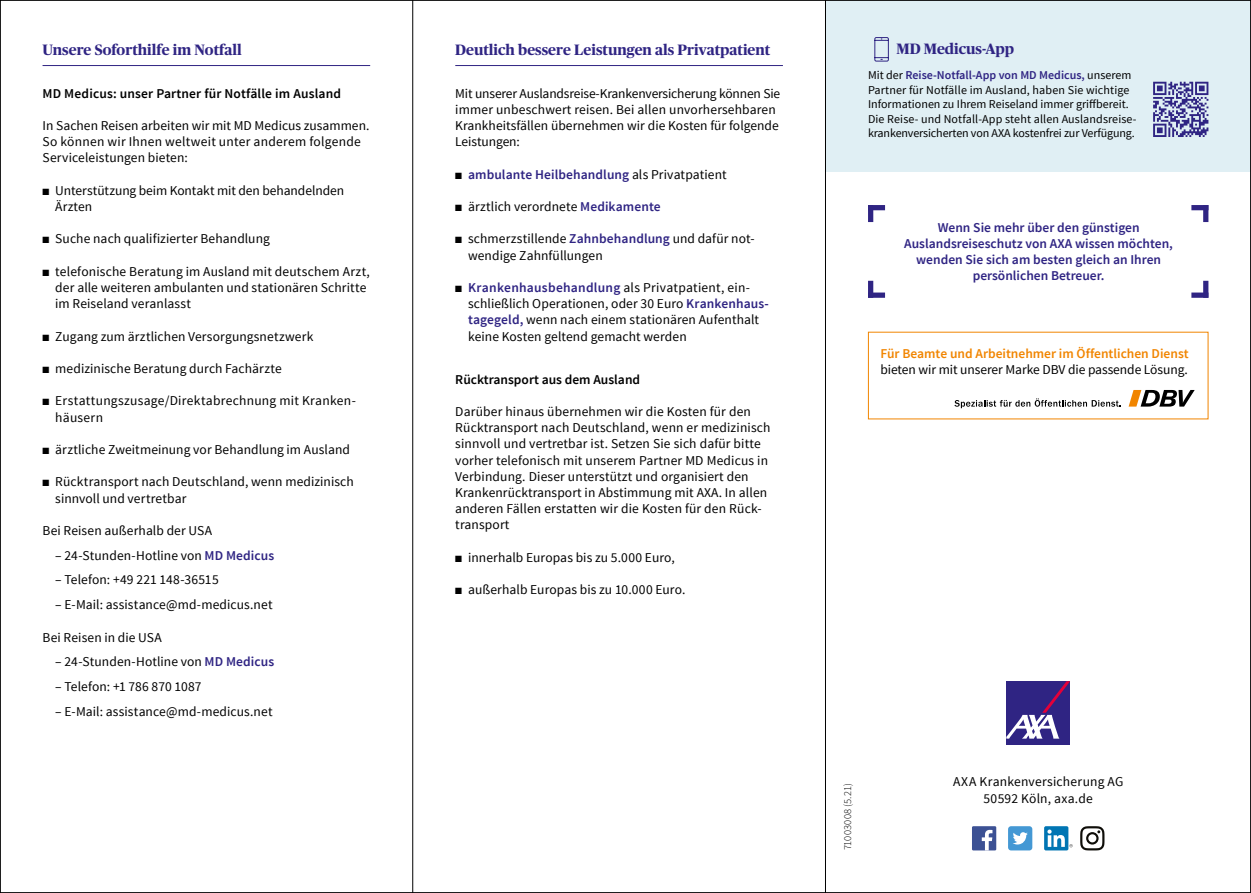
<style>
.page{position:relative;width:1251px;height:893px;background:#fff}
.page>*{position:absolute;margin:0;border:0;box-sizing:border-box;transform-origin:0 0}
.t1{font:700 15px "Publico Headline";color:#2f2483}
.t2{font:13.5px/16.2px "Source Sans Pro";letter-spacing:.01em;color:#000}
.t3{font:600 13.5px/16.2px "Source Sans Pro";color:#2f2483;text-align:center}
.t4{font:600 13.5px "Source Sans Pro";letter-spacing:.01em;color:#000}
.t5{font:600 13.5px "Source Sans Pro";color:#f18500}
.t6{font:12px/14.4px "Source Sans Pro";color:#000}
.t7{font:300 10.5px "Source Sans Pro";letter-spacing:.02em;color:#000}
.s1{font-weight:600;color:#2f2483}
.s2{color:#000}
.s3{font-weight:400;color:#000}
</style>
<div class="page">
<div style="left:825px;top:0;width:425px;height:171px;background:#e0eff4"></div>
<div style="left:1006px;top:681px;width:63px;height:64px;background:#2f2483"></div>
<svg style="left:1006px;top:681px;width:63px;height:58px"></svg>
<div style="left:971px;top:826px;width:25px;height:24px;background:#3c5194"></div>
<svg style="left:981px;top:830px;width:11px;height:20px"></svg>
<svg style="left:1080px;top:826px;width:24px;height:24px"></svg>
<div style="left:1043px;top:826px;width:25px;height:24px;background:linear-gradient(to bottom,#0075b3,#0075b3);border-radius:2px"></div>
<svg style="left:1047px;top:829px;width:25px;height:18px"></svg>
<img style="left:1008px;top:826px;width:24px;height:24px">
<img style="left:1012px;top:832px;width:15px;height:12px">
<div style="left:867px;top:205px;width:6px;height:17px;background:#2f2483"></div>
<div style="left:867px;top:205px;width:17px;height:5px;background:#2f2483"></div>
<svg style="left:1202px;top:210px;width:6px;height:12px"></svg>
<div style="left:1191px;top:205px;width:17px;height:5px;background:#2f2483"></div>
<div style="left:867px;top:281px;width:6px;height:17px;background:#2f2483"></div>
<div style="left:867px;top:293px;width:17px;height:5px;background:#2f2483"></div>
<svg style="left:1202px;top:281px;width:6px;height:12px"></svg>
<div style="left:1191px;top:293px;width:17px;height:5px;background:#2f2483"></div>
<hr style="left:455px;top:65px;width:327px;height:1px;background:#2f2483">
<svg style="left:1128px;top:390px;width:66px;height:17px"></svg>
<svg style="left:954px;top:398px;width:166px;height:10px"></svg>
<svg style="left:874px;top:37px;width:14px;height:25px"></svg>
<svg style="left:1153px;top:82px;width:55px;height:55px"></svg>
<hr style="left:43px;top:65px;width:327px;height:1px;background:#2f2483">
<hr style="left:412px;top:0;width:1px;height:893px;background:#000">
<hr style="left:825px;top:0;width:1px;height:893px;background:#000">
<p class="t1" style="left:43px;top:39px;width:201px">Unsere Soforthilfe im Notfall</p>
<p class="t4" style="left:43px;top:85px;width:300px">MD Medicus: unser Partner für Notfälle im Ausland</p>
<p class="t2" style="left:43px;top:118px;width:328px">In Sachen Reisen arbeiten wir mit MD Medicus zusammen.<br>So können wir Ihnen weltweit unter anderem folgende<br>Serviceleistungen bieten:</p>
<p class="t2" style="left:55px;top:182px;width:290px;text-indent:-13px">■ Unterstützung beim Kontakt mit den behandelnden<br>Ärzten</p>
<p class="t2" style="left:43px;top:231px;width:229px">■ Suche nach qualifizierter Behandlung</p>
<p class="t2" style="left:55px;top:263px;width:316px;text-indent:-13px">■ telefonische Beratung im Ausland mit deutschem Arzt, der alle weiteren ambulanten und stationären Schritte im Reiseland veranlasst</p>
<p class="t2" style="left:43px;top:328px;width:272px">■ Zugang zum ärztlichen Versorgungsnetzwerk</p>
<p class="t2" style="left:43px;top:361px;width:241px">■ medizinische Beratung durch Fachärzte</p>
<p class="t2" style="left:55px;top:393px;width:302px;text-indent:-13px">■ Erstattungszusage/Direktabrechnung mit Kranken&shy;häusern</p>
<p class="t2" style="left:43px;top:442px;width:309px">■ ärztliche Zweitmeinung vor Behandlung im Ausland</p>
<p class="t2" style="left:55px;top:474px;width:300px;text-indent:-13px">■ Rücktransport nach Deutschland, wenn medizinisch sinnvoll und vertretbar</p>
<p class="t2" style="left:43px;top:523px;width:171px">Bei Reisen außerhalb der USA</p>
<p class="t2" style="left:55px;top:547px;width:220px">– 24-Stunden-Hotline von <span class="s1">MD Medicus</span></p>
<p class="t2" style="left:55px;top:572px;width:165px">– Telefon: +49 221 148-36515</p>
<p class="t2" style="left:55px;top:597px;width:219px">– E-Mail: assistance@md-medicus.net</p>
<p class="t2" style="left:43px;top:629px;width:121px">Bei Reisen in die USA</p>
<p class="t2" style="left:55px;top:654px;width:220px">– 24-Stunden-Hotline von <span class="s1">MD Medicus</span></p>
<p class="t2" style="left:55px;top:679px;width:148px">– Telefon: +1 786 870 1087</p>
<p class="t2" style="left:55px;top:703px;width:219px">– E-Mail: assistance@md-medicus.net</p>
<p class="t1" style="left:455px;top:39px;width:316px">Deutlich bessere Leistungen als Privatpatient</p>
<p class="t2" style="left:455px;top:85px;width:326px">Mit unserer Auslandsreise-Krankenversicherung können Sie immer unbeschwert reisen. Bei allen unvorhersehbaren Krankheitsfällen übernehmen wir die Kosten für folgende Leistungen:</p>
<p class="t3" style="left:455px;top:166px;width:273px"><span class="s2">■</span> ambulante Heilbehandlung <span class="s3">als Privatpatient</span></p>
<p class="t2" style="left:455px;top:199px;width:207px">■ ärztlich verordnete <span class="s1">Medikamente</span></p>
<p class="t2" style="left:468px;top:231px;width:288px;text-indent:-13px">■ schmerzstillende <span class="s1">Zahnbehandlung</span> und dafür not&shy;wendige Zahnfüllungen</p>
<p class="t2" style="left:468px;top:280px;width:302px;text-indent:-13px">■ <span class="s1">Krankenhausbehandlung</span> als Privatpatient, ein&shy;schließlich Operationen, oder 30 Euro <span class="s1">Krankenhaus&shy;tagegeld,</span> wenn nach einem stationären Aufenthalt keine Kosten geltend gemacht werden</p>
<p class="t4" style="left:455px;top:371px;width:186px">Rücktransport aus dem Ausland</p>
<p class="t2" style="left:455px;top:404px;width:317px">Darüber hinaus übernehmen wir die Kosten für den Rücktransport nach Deutschland, wenn er medizinisch sinnvoll und vertretbar ist. Setzen Sie sich dafür bitte vorher telefonisch mit unserem Partner MD Medicus in Verbindung. Dieser unterstützt und organisiert den Krankenrücktransport in Abstimmung mit AXA. In allen anderen Fällen erstatten wir die Kosten für den Rück&shy;transport</p>
<p class="t2" style="left:455px;top:549px;width:221px">■ innerhalb Europas bis zu 5.000 Euro,</p>
<p class="t2" style="left:455px;top:582px;width:231px">■ außerhalb Europas bis zu 10.000 Euro.</p>
<p class="t1" style="left:896px;top:38px;width:119px">MD Medicus-App</p>
<p class="t6" style="left:867px;top:68px;width:270px">Mit der <span class="s1">Reise-Notfall-App von MD Medicus,</span> unserem Partner für Notfälle im Ausland, haben Sie wichtige Informationen zu Ihrem Reiseland immer griffbereit.<br>Die Reise- und Notfall-App steht allen Auslandsreise&shy;krankenversicherten von AXA kostenfrei zur Verfügung.</p>
<p class="t3" style="left:904px;top:219px;width:270px">Wenn Sie mehr über den günstigen Auslandsreiseschutz von AXA wissen möchten, wenden Sie sich am besten gleich an Ihren persönlichen Betreuer.</p>
<p class="t5" style="left:880px;top:345px;width:310px">Für Beamte und Arbeitnehmer im Öffentlichen Dienst</p>
<p class="t2" style="left:880px;top:362px;width:309px">bieten wir mit unserer Marke DBV die passende Lösung.</p>
<p class="t7" style="left:841px;top:850px;width:69px;rotate:-90deg">71003008 (5.21)</p>
<p class="t2" style="left:952px;top:774px;width:172px;text-align:center">AXA Krankenversicherung AG<br>50592 Köln, axa.de</p>
</div>
